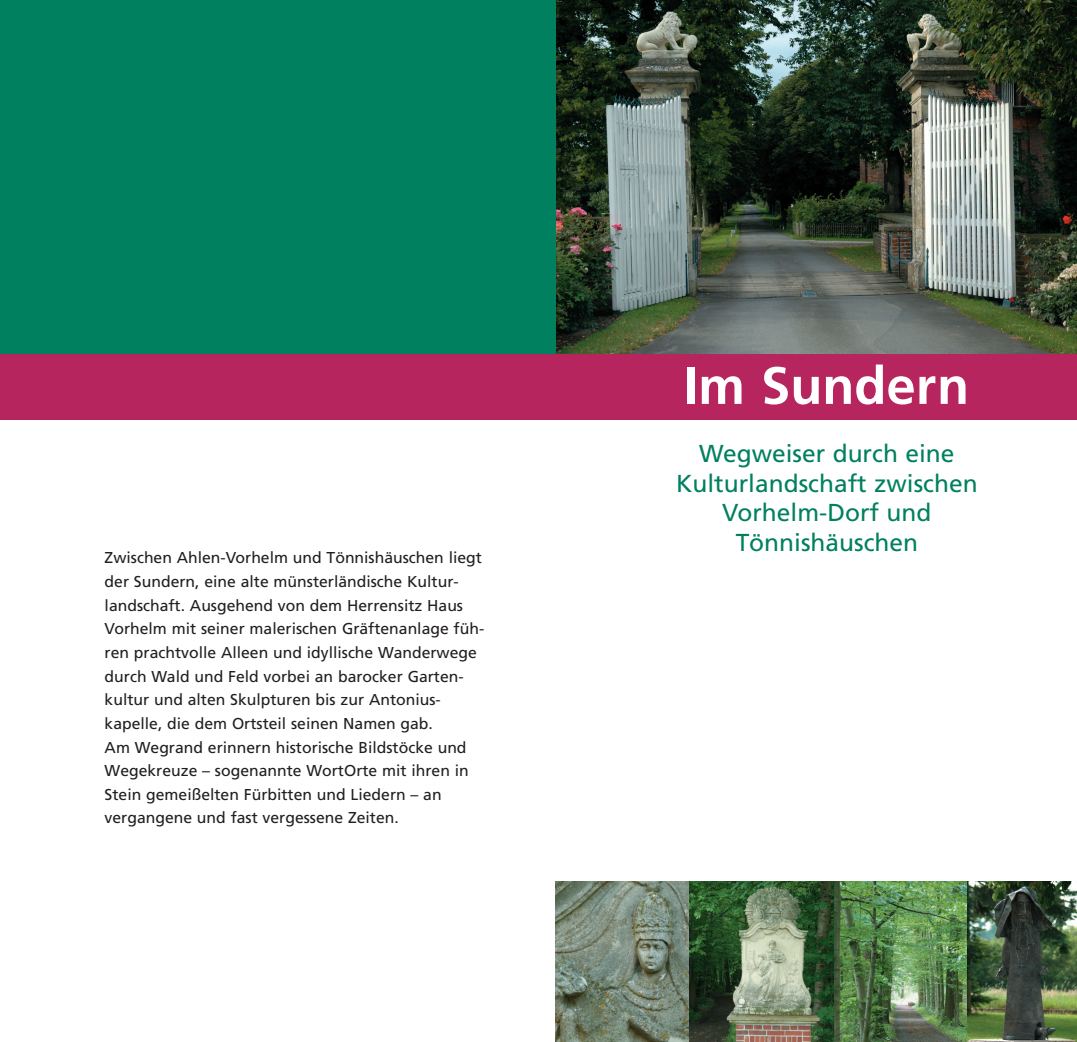
<style>
.page{position:relative;width:1077px;height:1042px;background:#fff}
.page>*{position:absolute;margin:0;border:0;box-sizing:border-box;transform-origin:0 0}
.t1{font:700 52.5px "Frutiger";color:#fff}
.t2{font:24.5px/29.4px "Frutiger";color:#00805f;text-align:center}
.t3{font:15.75px/23.6px "Frutiger";color:#231f20}
</style>
<div class="page">
<div style="left:0;top:354px;width:1076px;height:66px;background:#b6255e"></div>
<img style="left:555px;top:0;width:521px;height:354px">
<div style="left:0;top:0;width:555px;height:354px;background:#00805f"></div>
<img style="left:555px;top:881px;width:134px;height:161px">
<img style="left:689px;top:881px;width:145px;height:161px">
<img style="left:834px;top:881px;width:133px;height:161px">
<img style="left:967px;top:881px;width:109px;height:161px">
<p class="t3" style="left:105px;top:547px;width:381px">Zwischen Ahlen-Vorhelm und Tönnishäuschen liegt der Sundern, eine alte münsterländische Kultur&shy;landschaft. Ausgehend von dem Herrensitz Haus Vorhelm mit seiner malerischen Gräftenanlage füh&shy;ren prachtvolle Alleen und idyllische Wanderwege durch Wald und Feld vorbei an barocker Garten&shy;kultur und alten Skulpturen bis zur Antonius&shy;kapelle, die dem Ortsteil seinen Namen gab.<br>Am Wegrand erinnern historische Bildstöcke und Wegekreuze – sogenannte WortOrte mit ihren in Stein gemeißelten Fürbitten und Liedern – an vergangene und fast vergessene Zeiten.</p>
<h1 class="t1" style="left:683px;top:364px;width:287px">Im Sundern</h1>
<h2 class="t2" style="left:676px;top:441px;width:303px">Wegweiser durch eine<br>Kulturlandschaft zwischen<br>Vorhelm-Dorf und<br>Tönnishäuschen</h2>
</div>
